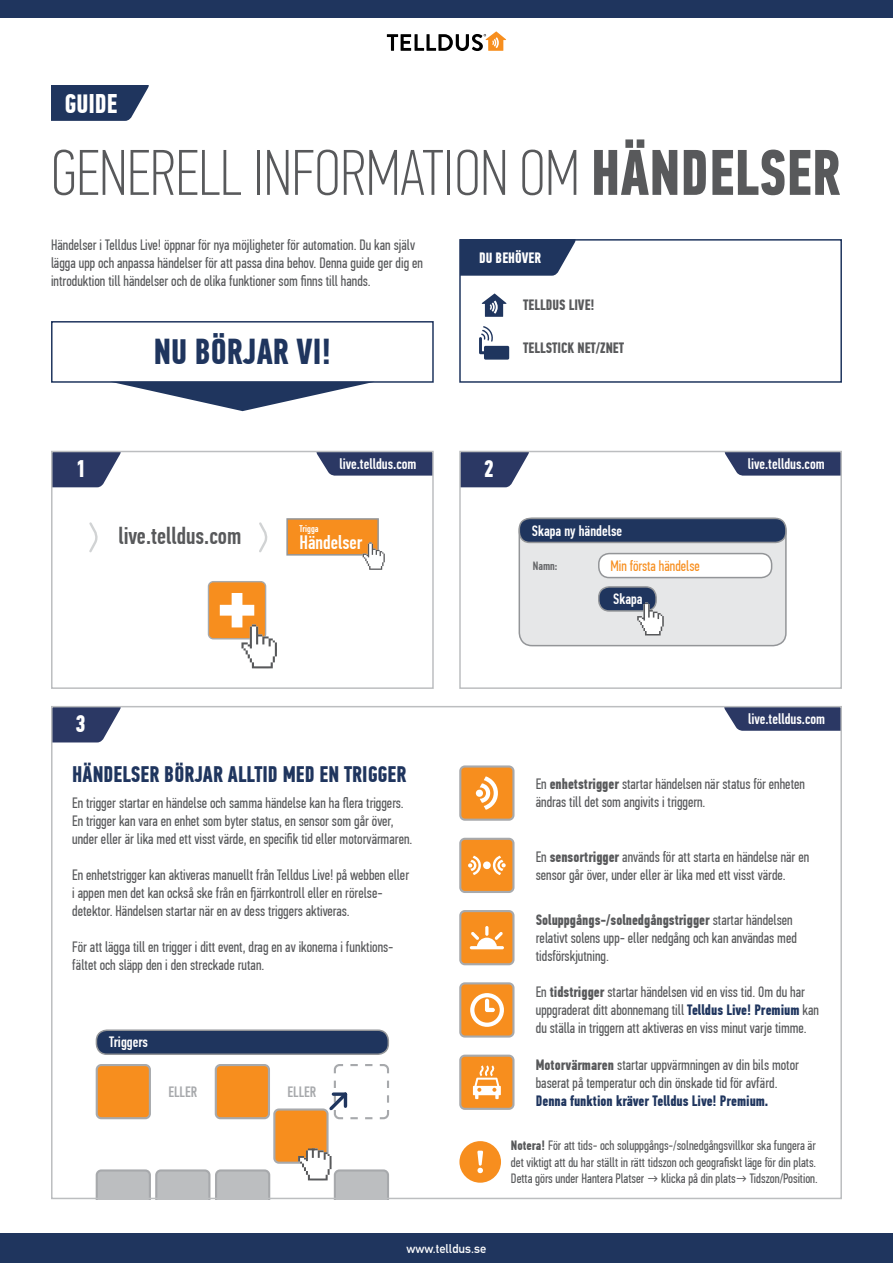
<style>
.page{position:relative;width:893px;height:1263px;background:#fff}
.page>*{position:absolute;margin:0;border:0;box-sizing:border-box;transform-origin:0 0}
.t1{font:100 64.5px "PF Din Text Comp Pro";color:#58595b}
.t2{font:700 36px "PF Din Text Comp Pro";color:#1f355e}
.t3{font:700 27px "PF Din Text Comp Pro";color:#fff}
.t4{font:500 24px "PF Din Text Comp Pro";color:#58595b}
.t5{font:700 24px "PF Din Text Comp Pro";color:#fff}
.t6{font:700 22.5px "PF Din Text Comp Pro";color:#1f355e}
.t7{font:500 19.5px "PF Din Text Comp Pro";color:#fff}
.t8{font:15px/18px "PF Din Text Comp Pro";color:#58595b}
.t9{font:500 15px "PF Din Text Comp Pro";color:#fff}
.t10{font:700 15px "PF Din Text Comp Pro";color:#1f355e}
.t11{font:700 15px "PF Din Text Comp Pro";color:#58595b}
.t12{font:15px "PF Din Text Comp Pro";color:#f78e1e}
.t13{font:500 15px "PF Din Text Comp Pro";color:#a7a9ac}
.t14{font:700 15px "PF Din Text Comp Pro";color:#fff}
.t15{font:13.5px/16.2px "PF Din Text Comp Pro";color:#58595b}
.t16{font:700 12.45px "DIN Alternate";color:#fff}
.t17{font:500 12px "PF Din Text Comp Pro";color:#636466}
.t18{font:500 9.75px "PF Din Text Comp Pro";color:#fff}
.s1{font-weight:700}
.s2{font-weight:700;color:#1f355e}
</style>
<div class="page">
<svg style="left:387px;top:31px;width:119px;height:20px"></svg>
<div style="left:0;top:0;width:893px;height:18px;background:#1f355e"></div>
<div style="left:0;top:1233px;width:893px;height:30px;background:#1f355e"></div>
<svg style="left:96px;top:1169px;width:174px;height:27px;background:#bebfc1"></svg>
<svg style="left:317px;top:454px;width:114px;height:22px;background:#3b476f"></svg>
<svg style="left:54px;top:454px;width:66px;height:33px;background:#485379"></svg>
<div style="left:51px;top:451px;width:383px;height:238px;border:2px solid #bcbec0"></div>
<svg style="left:51px;top:85px;width:98px;height:36px;background:#35496e"></svg>
<svg style="left:462px;top:242px;width:113px;height:34px;background:#33476c"></svg>
<div style="left:459px;top:239px;width:383px;height:144px;border:2px solid #1f355e"></div>
<div style="left:51px;top:321px;width:383px;height:62px;border:2px solid #1f355e"></div>
<svg style="left:110px;top:382px;width:265px;height:29px"></svg>
<svg style="left:482px;top:293px;width:24px;height:24px"></svg>
<div style="left:208px;top:582px;width:58px;height:57px;background:#f78e1e;border-radius:5px"></div>
<div style="left:208px;top:581px;width:58px;height:58px;border:1px solid #a7a9ac;border-radius:5px"></div>
<svg style="left:220px;top:593px;width:57px;height:75px"></svg>
<svg style="left:724px;top:709px;width:115px;height:22px;background:#3b476f"></svg>
<svg style="left:54px;top:709px;width:67px;height:33px;background:#4b567b"></svg>
<svg style="left:725px;top:454px;width:114px;height:22px;background:#3b4770"></svg>
<svg style="left:462px;top:454px;width:67px;height:33px;background:#4a557b"></svg>
<div style="left:459px;top:451px;width:383px;height:238px;border:2px solid #bcbec0"></div>
<div style="left:519px;top:518px;width:267px;height:128px;background:#e6e7e8;border-radius:13px"></div>
<div style="left:519px;top:518px;width:268px;height:128px;border:2px solid #939598;border-radius:13px"></div>
<div style="left:599px;top:554px;width:173px;height:24px;background:#fff;border-radius:11px"></div>
<div style="left:598px;top:553px;width:174px;height:25px;border:2px solid #939598;border-radius:11px"></div>
<div style="left:519px;top:518px;width:267px;height:24px;background:#1f355e;border-radius:10px"></div>
<div style="left:519px;top:518px;width:268px;height:25px;border:2px solid #939598;border-radius:10px"></div>
<div style="left:599px;top:587px;width:57px;height:24px;background:#1f355e;border-radius:10px"></div>
<div style="left:598px;top:586px;width:59px;height:26px;border:2px solid #939598;border-radius:10px"></div>
<svg style="left:637px;top:603px;width:27px;height:32px"></svg>
<svg style="left:89px;top:522px;width:9px;height:31px"></svg>
<svg style="left:259px;top:522px;width:9px;height:31px"></svg>
<div style="left:286px;top:518px;width:93px;height:38px;background:#f78e1e;border:2px solid #939598"></div>
<svg style="left:363px;top:542px;width:22px;height:28px"></svg>
<div style="left:460px;top:766px;width:53px;height:54px;background:#f78e1e;border-radius:5px"></div>
<div style="left:459px;top:765px;width:55px;height:56px;border:2px solid #a7a9ac;border-radius:5px"></div>
<div style="left:460px;top:839px;width:53px;height:53px;background:#f78e1e;border-radius:5px"></div>
<div style="left:459px;top:838px;width:55px;height:55px;border:2px solid #a7a9ac;border-radius:5px"></div>
<div style="left:460px;top:983px;width:53px;height:53px;background:#f78e1e;border-radius:5px"></div>
<div style="left:459px;top:982px;width:55px;height:55px;border:2px solid #a7a9ac;border-radius:5px"></div>
<div style="left:460px;top:911px;width:53px;height:53px;background:#f78e1e;border-radius:5px"></div>
<div style="left:459px;top:910px;width:55px;height:55px;border:2px solid #a7a9ac;border-radius:5px"></div>
<div style="left:460px;top:1056px;width:53px;height:53px;background:#f78e1e;border-radius:5px"></div>
<div style="left:459px;top:1054px;width:55px;height:56px;border:2px solid #a7a9ac;border-radius:5px"></div>
<svg style="left:476px;top:776px;width:22px;height:34px"></svg>
<svg style="left:468px;top:856px;width:38px;height:19px"></svg>
<svg style="left:470px;top:926px;width:34px;height:23px"></svg>
<svg style="left:470px;top:993px;width:34px;height:34px"></svg>
<svg style="left:473px;top:1065px;width:28px;height:34px"></svg>
<div style="left:96px;top:1030px;width:292px;height:24px;background:#1f355e;border-radius:10px"></div>
<div style="left:96px;top:1029px;width:293px;height:26px;border:2px solid #939598;border-radius:10px"></div>
<div style="left:97px;top:1065px;width:53px;height:53px;background:#f78e1e;border-radius:5px"></div>
<div style="left:96px;top:1064px;width:55px;height:55px;border:2px solid #a7a9ac;border-radius:5px"></div>
<svg style="left:329px;top:1064px;width:60px;height:56px"></svg>
<svg style="left:333px;top:1092px;width:12px;height:4px"></svg>
<div style="left:216px;top:1065px;width:53px;height:53px;background:#f78e1e;border-radius:5px"></div>
<div style="left:215px;top:1064px;width:55px;height:55px;border:2px solid #a7a9ac;border-radius:5px"></div>
<div style="left:274px;top:1109px;width:53px;height:54px;background:#f78e1e;border-radius:5px"></div>
<div style="left:273px;top:1108px;width:56px;height:56px;border:2px solid #a7a9ac;border-radius:5px"></div>
<svg style="left:298px;top:1148px;width:91px;height:51px"></svg>
<div style="left:459px;top:1141px;width:42px;height:42px;background:#f78e1e;border-radius:50%"></div>
<svg style="left:477px;top:1151px;width:6px;height:22px"></svg>
<svg style="left:479px;top:326px;width:30px;height:34px"></svg>
<h3 class="t3" style="left:64px;top:87px;width:55px">GUIDE</h3>
<h1 class="t1" style="left:51px;top:136px;width:791px">GENERELL INFORMATION OM <span class="s1">HÄNDELSER</span></h1>
<p class="t8" style="left:51px;top:236px;width:373px">Händelser i Telldus Live! öppnar för nya möjligheter för automation. Du kan själv lägga upp och anpassa händelser för att passa dina behov. Denna guide ger dig en introduktion till händelser och de olika funktioner som finns till hands.</p>
<h2 class="t2" style="left:154px;top:330px;width:179px">NU BÖRJAR VI!</h2>
<h3 class="t5" style="left:76px;top:454px;width:12px">1</h3>
<p class="t9" style="left:340px;top:455px;width:78px">live.telldus.com</p>
<h3 class="t4" style="left:118px;top:522px;width:125px">live.telldus.com</h3>
<p class="t18" style="left:299px;top:523px;width:21px">Trigga</p>
<h3 class="t7" style="left:299px;top:531px;width:64px">Händelser</h3>
<h3 class="t5" style="left:76px;top:709px;width:12px">3</h3>
<h3 class="t6" style="left:72px;top:760px;width:336px">HÄNDELSER BÖRJAR ALLTID MED EN TRIGGER</h3>
<p class="t8" style="left:72px;top:794px;width:342px">En trigger startar en händelse och samma händelse kan ha flera triggers.<br>En trigger kan vara en enhet som byter status, en sensor som går över, under eller är lika med ett visst värde, en specifik tid eller motorvärmaren.</p>
<p class="t8" style="left:72px;top:866px;width:338px">En enhetstrigger kan aktiveras manuellt från Telldus Live! på webben eller i appen men det kan också ske från en fjärrkontroll eller en rörelse&shy;detektor. Händelsen startar när en av dess triggers aktiveras.</p>
<p class="t8" style="left:72px;top:938px;width:323px">För att lägga till en trigger i ditt event, drag en av ikonerna i funktions&shy;fältet och släpp den i den streckade rutan.</p>
<p class="t9" style="left:109px;top:1033px;width:40px">Triggers</p>
<p class="t13" style="left:169px;top:1083px;width:30px">ELLER</p>
<p class="t13" style="left:288px;top:1083px;width:30px">ELLER</p>
<p class="t14" style="left:479px;top:249px;width:64px">DU BEHÖVER</p>
<p class="t11" style="left:523px;top:295px;width:73px">TELLDUS LIVE!</p>
<p class="t11" style="left:523px;top:338px;width:103px">TELLSTICK NET/ZNET</p>
<h3 class="t5" style="left:484px;top:454px;width:12px">2</h3>
<p class="t9" style="left:532px;top:522px;width:92px">Skapa ny händelse</p>
<p class="t17" style="left:533px;top:559px;width:26px">Namn:</p>
<p class="t12" style="left:610px;top:557px;width:91px">Min första händelse</p>
<p class="t9" style="left:613px;top:590px;width:31px">Skapa</p>
<p class="t9" style="left:748px;top:455px;width:78px">live.telldus.com</p>
<p class="t9" style="left:748px;top:710px;width:78px">live.telldus.com</p>
<p class="t8" style="left:536px;top:775px;width:271px">En <span class="s1">enhetstrigger</span> startar händelsen när status för enheten ändras till det som angivits i triggern.</p>
<p class="t8" style="left:536px;top:848px;width:275px">En <span class="s1">sensortrigger</span> används för att starta en händelse när en sensor går över, under eller är lika med ett visst värde.</p>
<p class="t8" style="left:536px;top:910px;width:263px"><span class="s1">Soluppgångs-/solnedgångstrigger</span> startar händelsen relativt solens upp- eller nedgång och kan användas med tidsförskjutning.</p>
<p class="t8" style="left:536px;top:983px;width:285px">En <span class="s1">tidstrigger</span> startar händelsen vid en viss tid. Om du har uppgraderat ditt abonnemang till <span class="s2">Telldus Live! Premium</span> kan du ställa in triggern att aktiveras en viss minut varje timme.</p>
<p class="t8" style="left:536px;top:1056px;width:265px"><span class="s1">Motorvärmaren</span> startar uppvärmningen av din bils motor baserat på temperatur och din önskade tid för avfärd.</p>
<p class="t10" style="left:536px;top:1091px;width:234px">Denna funktion kräver Telldus Live! Premium.</p>
<p class="t15" style="left:511px;top:1138px;width:308px"><span class="s1">Notera!</span> För att tids- och soluppgångs-/solnedgångsvillkor ska fungera är det viktigt att du har ställt in rätt tidszon och geografiskt läge för din plats.<br>Detta görs under Hantera Platser → klicka på din plats→ Tidszon/Position.</p>
<p class="t16" style="left:407px;top:1239px;width:81px">www.telldus.se</p>
</div>
